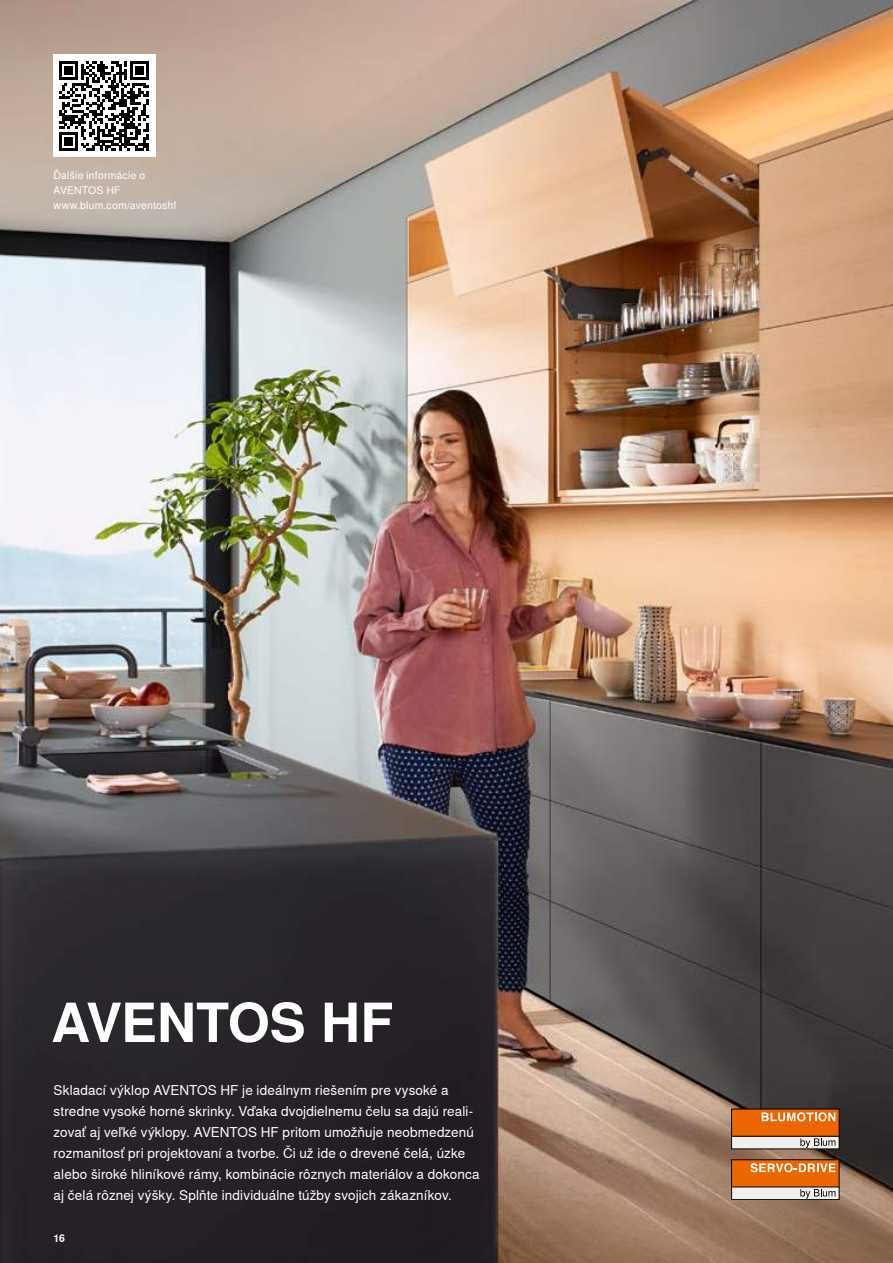
<style>
.page{position:relative;width:893px;height:1263px;background:#fff}
.page>*{position:absolute;margin:0;border:0;box-sizing:border-box;transform-origin:0 0}
.t1{font:700 54px "Nimbus Sans Global";letter-spacing:-.015em;color:#fff}
.t2{font:13.5px/21px "Nimbus Sans Global";letter-spacing:.01em;color:#fff}
.t3{font:10.5px/15px "Nimbus Sans Global";letter-spacing:.015em;color:#fff}
.t4{font:700 10.5px "Nimbus Sans Global";color:#fff}
</style>
<div class="page">
<img style="left:0;top:0;width:893px;height:1263px">
<svg style="left:0;top:0;width:721px;height:242px;background:#bca392"></svg>
<div style="left:732px;top:1136px;width:107px;height:13px;background:#f0f0f0"></div>
<div style="left:732px;top:1109px;width:107px;height:27px;background:#ec6602"></div>
<hr style="left:732px;top:1136px;width:107px;height:1px;background:#000">
<svg style="left:762px;top:1112px;width:73px;height:9px"></svg>
<svg style="left:800px;top:1138px;width:35px;height:10px"></svg>
<div style="left:732px;top:1187px;width:107px;height:12px;background:#f0f0f0"></div>
<div style="left:732px;top:1160px;width:107px;height:27px;background:#ec6602"></div>
<hr style="left:732px;top:1187px;width:107px;height:1px;background:#000">
<div style="left:731px;top:1159px;width:108px;height:41px;border:1px solid #000"></div>
<svg style="left:800px;top:1189px;width:35px;height:9px"></svg>
<svg style="left:750px;top:1163px;width:85px;height:9px"></svg>
<div style="left:54px;top:54px;width:102px;height:102px;background:#fff"></div>
<svg style="left:59px;top:61px;width:90px;height:90px"></svg>
<p class="t3" style="left:54px;top:168px;width:124px">Ďalšie informácie o<br>AVENTOS HF www.blum.com/aventoshf</p>
<h1 class="t1" style="left:51px;top:992px;width:344px">AVENTOS HF</h1>
<p class="t2" style="left:54px;top:1079px;width:428px">Skladací výklop AVENTOS HF je ideálnym riešením pre vysoké a stredne vysoké horné skrinky. Vďaka dvojdielnemu čelu sa dajú reali&shy;zovať aj veľké výklopy. AVENTOS HF pritom umožňuje neobmedzenú rozmanitosť pri projektovaní a tvorbe. Či už ide o drevené čelá, úzke alebo široké hliníkové rámy, kombinácie rôznych materiálov a dokonca aj čelá rôznej výšky. Splňte individuálne túžby svojich zákazníkov.</p>
<p class="t4" style="left:54px;top:1232px;width:13px">16</p>
</div>
